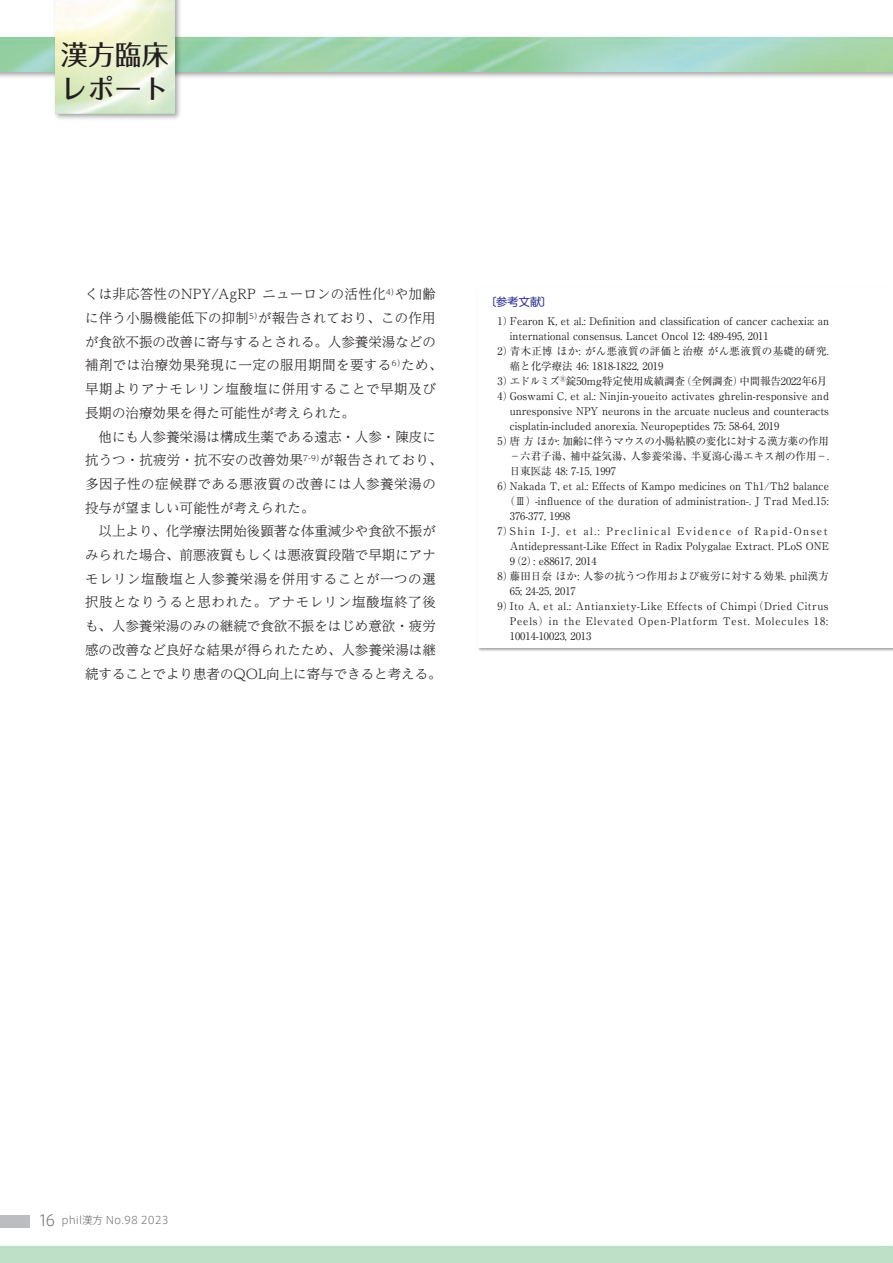
<style>
.page{position:relative;width:893px;height:1263px;background:#fff}
.page>*{position:absolute;margin:0;border:0;box-sizing:border-box;transform-origin:0 0}
.t1{font:500 27px/34.5px "Folk Pro";color:#231f20}
.t2{font:300 13.5px/23.7px "UD Reimin Pr 6";color:#231f20}
.t3{font:11.25px "UD Shin Go Pr 6";color:#2e3092}
.t4{font:10.5px "Ryumin Pr 6";letter-spacing:.005em;color:#231f20}
.t5{font:10.5px "Ryumin Pr 6";letter-spacing:.045em;color:#231f20}
.t6{font:10.5px "Ryumin Pr 6";letter-spacing:.08em;color:#231f20}
.t7{font:10.5px "Ryumin Pr 6";letter-spacing:.145em;color:#231f20}
.t8{font:10.5px "Ryumin Pr 6";letter-spacing:-.025em;color:#231f20}
.t9{font:10.5px "Ryumin Pr 6";letter-spacing:.03em;color:#231f20}
.t10{font:300 10.5px "Axis Std";color:#6c6d70}
.s1{font-size:15px}
</style>
<div class="page">
<img style="left:51px;top:0;width:132px;height:119px">
<img style="left:56px;top:0;width:119px;height:114px">
<div style="left:0;top:1215px;width:30px;height:13px;background:#bcbdc0"></div>
<h1 class="t1" style="left:61px;top:33px;width:109px">漢方臨床レポート</h1>
<p class="t2" style="left:85px;top:282px;width:359px">くは非応答性のNPY/AgRP ニューロンの活性化<sup>4）</sup>や加齢に伴う小腸機能低下の抑制<sup>5）</sup>が報告されており、この作用が食欲不振の改善に寄与するとされる。人参養栄湯などの補剤では治療効果発現に一定の服用期間を要する<sup>6）</sup>ため、早期よりアナモレリン塩酸塩に併用することで早期及び長期の治療効果を得た可能性が考えられた。</p>
<p class="t2" style="left:85px;top:424px;width:359px;text-indent:14px">他にも人参養栄湯は構成生薬である遠志・人参・陳皮に抗うつ・抗疲労・抗不安の改善効果<sup>7-9）</sup>が報告されており、多因子性の症候群である悪液質の改善には人参養栄湯の投与が望ましい可能性が考えられた。</p>
<p class="t2" style="left:85px;top:519px;width:358px;text-align:center">以上より、化学療法開始後顕著な体重減少や食欲不振が<br>みられた場合、前悪液質もしくは悪液質段階で早期にアナモレリン塩酸塩と人参養栄湯を併用することが一つの選択肢となりうると思われた。アナモレリン塩酸塩終了後も、人参養栄湯のみの継続で食欲不振をはじめ意欲・疲労感の改善など良好な結果が得られたため、人参養栄湯は継続することでより患者のQOL向上に寄与できると考える。</p>
<p class="t3" style="left:485px;top:293px;width:69px">〔参考文献〕</p>
<p class="t4" style="left:497px;top:312px;width:333px">1）Fearon K, et al.: Definition and classification of cancer cachexia: an</p>
<p class="t4" style="left:510px;top:327px;width:260px">international consensus. Lancet Oncol 12: 489-495, 2011</p>
<p class="t9" style="left:497px;top:342px;width:333px">2）青木正博ほか: がん悪液質の評価と治療がん悪液質の基礎的研究.</p>
<p class="t4" style="left:510px;top:357px;width:155px">癌と化学療法 46: 1818-1822, 2019</p>
<p class="t4" style="left:497px;top:372px;width:331px">3）エドルミズ<sup>Ⓡ</sup>錠50mg特定使用成績調査（全例調査）中間報告2022年6月</p>
<p class="t4" style="left:497px;top:387px;width:333px">4）Goswami C, et al.: Ninjin-youeito activates ghrelin-responsive and</p>
<p class="t4" style="left:510px;top:402px;width:321px">unresponsive NPY neurons in the arcuate nucleus and counteracts</p>
<p class="t4" style="left:510px;top:417px;width:271px">cisplatin-included anorexia. Neuropeptides 75: 58-64, 2019</p>
<p class="t8" style="left:497px;top:432px;width:333px">5）唐方ほか: 加齢に伴うマウスの小腸粘膜の変化に対する漢方薬の作用</p>
<p class="t4" style="left:510px;top:447px;width:321px">－六君子湯、補中益気湯、人参養栄湯、半夏瀉心湯エキス剤の作用－.</p>
<p class="t4" style="left:510px;top:462px;width:108px">日東医誌 48: 7-15, 1997</p>
<p class="t4" style="left:497px;top:477px;width:333px">6）Nakada T, et al.: Effects of Kampo medicines on Th1/Th2 balance</p>
<p class="t4" style="left:504px;top:492px;width:326px">（Ⅲ）-influence of the duration of administration-. J Trad Med.15:</p>
<p class="t4" style="left:510px;top:507px;width:62px">376-377, 1998</p>
<p class="t7" style="left:497px;top:522px;width:332px">7）Shin I-J, et al.: Preclinical Evidence of Rapid-Onset</p>
<p class="t4" style="left:510px;top:537px;width:321px">Antidepressant-Like Effect in Radix Polygalae Extract. PLoS ONE</p>
<p class="t4" style="left:510px;top:552px;width:89px">9（2）: e88617, 2014</p>
<p class="t4" style="left:497px;top:567px;width:333px">8）藤田日奈ほか: 人参の抗うつ作用および疲労に対する効果. phil漢方</p>
<p class="t4" style="left:510px;top:583px;width:68px">65; 24-25, 2017</p>
<p class="t5" style="left:497px;top:598px;width:333px">9）Ito A, et al.: Antianxiety-Like Effects of Chimpi（Dried Citrus</p>
<p class="t6" style="left:510px;top:613px;width:320px">Peels）in the Elevated Open-Platform Test. Molecules 18:</p>
<p class="t4" style="left:510px;top:628px;width:83px">10014-10023, 2013</p>
<p class="t10" style="left:38px;top:1213px;width:132px"><span class="s1">16</span> phil漢方 No.98 2023</p>
</div>
